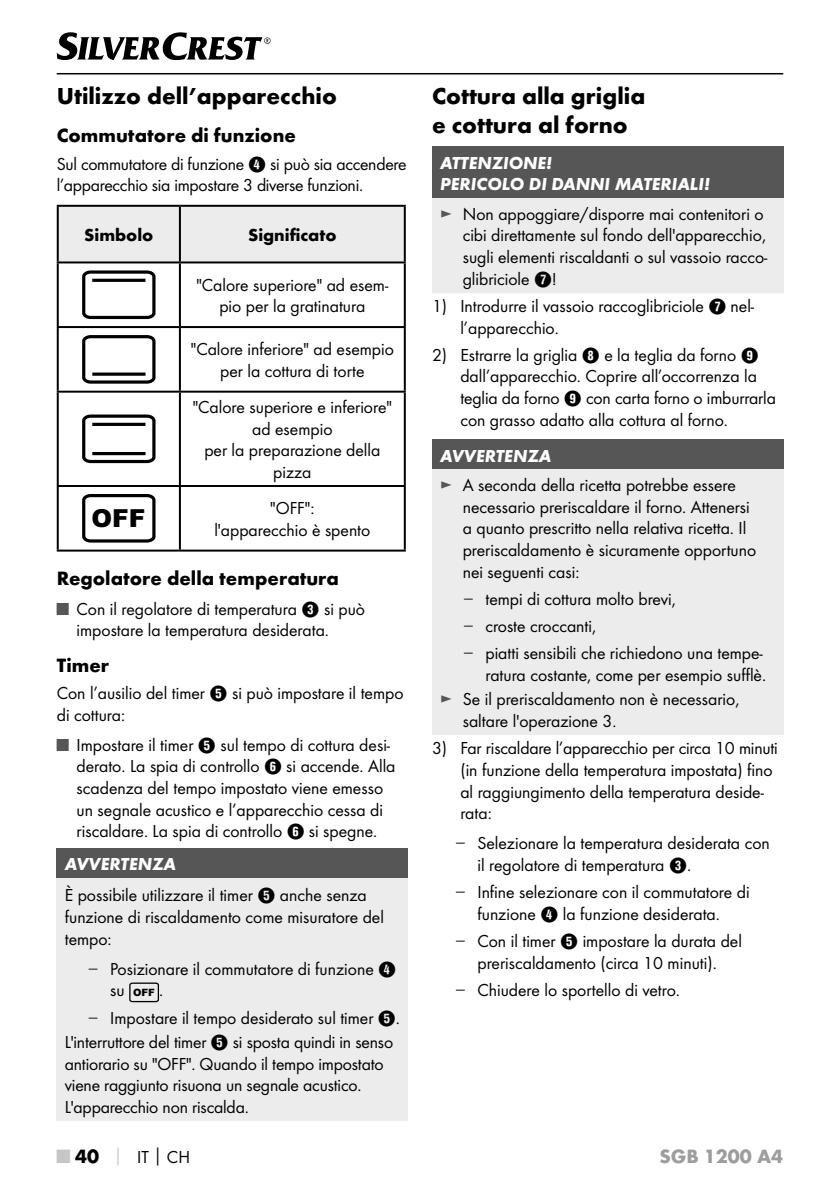
<style>
.page{position:relative;width:840px;height:1191px;background:#fff}
.page>*{position:absolute;margin:0;border:0;box-sizing:border-box;transform-origin:0 0}
.t1{font:900 24.8px "Arial";color:#000001}
.t2{font:700 24px/28.8px "Futura";color:#000}
.t3{font:700 20px "Futura";color:#000}
.t4{font:700 20px "Futura";color:#9c9d9d}
.t5{font:18px/21.6px "Futura Boo";color:#000}
.t6{font:italic 700 18px/21.6px "Futura";color:#fff}
.t7{font:700 18px "Futura";color:#000}
.s1{font-family:"Hako PI Nummern"}
.s2{color:#565656}
.s3{font-family:"Verdana";color:#565656}
.s4{font-family:"Arial";font-weight:900;font-size:10px;color:#000001}
.s5{font-family:"Futura";font-weight:700;font-size:20px;color:#c5c6c6}
.s6{font-family:"Futura";font-weight:700;font-size:20px}
.s7{font-family:"Futura";font-weight:700;color:#c5c6c6}
.s8{font-family:"Futura";font-weight:700}
</style>
<div class="page">
<hr style="left:57px;top:73px;width:725px;height:1px;background:#000">
<svg style="left:57px;top:32px;width:213px;height:28px"></svg>
<div style="left:59px;top:207px;width:344px;height:54px;background:#ececed"></div>
<hr style="left:57px;top:205px;width:123px;height:2px;background:#000">
<hr style="left:57px;top:207px;width:2px;height:54px;background:#000">
<hr style="left:180px;top:205px;width:225px;height:2px;background:#000">
<hr style="left:179px;top:207px;width:2px;height:54px;background:#000">
<hr style="left:403px;top:207px;width:2px;height:54px;background:#000">
<hr style="left:57px;top:261px;width:123px;height:2px;background:#000">
<hr style="left:57px;top:263px;width:2px;height:63px;background:#000">
<hr style="left:180px;top:261px;width:225px;height:2px;background:#000">
<hr style="left:179px;top:263px;width:2px;height:63px;background:#000">
<hr style="left:403px;top:263px;width:2px;height:63px;background:#000">
<hr style="left:57px;top:326px;width:123px;height:2px;background:#000">
<hr style="left:57px;top:328px;width:2px;height:63px;background:#000">
<hr style="left:180px;top:326px;width:225px;height:2px;background:#000">
<hr style="left:179px;top:328px;width:2px;height:63px;background:#000">
<hr style="left:403px;top:328px;width:2px;height:63px;background:#000">
<hr style="left:57px;top:391px;width:123px;height:2px;background:#000">
<hr style="left:57px;top:393px;width:2px;height:92px;background:#000">
<hr style="left:180px;top:391px;width:225px;height:2px;background:#000">
<hr style="left:179px;top:393px;width:2px;height:92px;background:#000">
<hr style="left:403px;top:393px;width:2px;height:92px;background:#000">
<hr style="left:57px;top:485px;width:123px;height:2px;background:#000">
<hr style="left:57px;top:487px;width:2px;height:62px;background:#000">
<hr style="left:180px;top:485px;width:225px;height:2px;background:#000">
<hr style="left:179px;top:487px;width:2px;height:62px;background:#000">
<hr style="left:403px;top:487px;width:2px;height:62px;background:#000">
<hr style="left:57px;top:549px;width:123px;height:2px;background:#000">
<hr style="left:180px;top:549px;width:225px;height:2px;background:#000">
<svg style="left:82px;top:270px;width:73px;height:49px"></svg>
<svg style="left:82px;top:335px;width:73px;height:49px"></svg>
<svg style="left:82px;top:414px;width:73px;height:49px"></svg>
<svg style="left:82px;top:494px;width:73px;height:48px"></svg>
<div style="left:57px;top:848px;width:351px;height:30px;background:#565656"></div>
<div style="left:57px;top:878px;width:351px;height:243px;background:#ececed"></div>
<svg style="left:129px;top:982px;width:30px;height:20px"></svg>
<div style="left:432px;top:146px;width:351px;height:52px;background:#565656"></div>
<div style="left:432px;top:198px;width:351px;height:95px;background:#ececed"></div>
<div style="left:432px;top:439px;width:351px;height:30px;background:#565656"></div>
<div style="left:432px;top:469px;width:351px;height:266px;background:#ececed"></div>
<h2 class="t2" style="left:57px;top:81px;width:281px">Utilizzo dell’apparecchio</h2>
<p class="t3" style="left:57px;top:123px;width:240px">Commutatore di funzione</p>
<p class="t5" style="left:57px;top:153px;width:351px">Sul commutatore di funzione <span class="s1">4</span> si può sia accendere l’apparecchio sia impostare 3 diverse funzioni.</p>
<p class="t7" style="left:84px;top:224px;width:71px">Simbolo</p>
<p class="t7" style="left:248px;top:224px;width:90px">Significato</p>
<p class="t5" style="left:196px;top:274px;width:193px;text-align:center">"Calore superiore" ad esem&shy;pio per la gratinatura</p>
<p class="t5" style="left:191px;top:338px;width:204px;text-align:center">"Calore inferiore" ad esempio per la cottura di torte</p>
<p class="t5" style="left:193px;top:396px;width:200px;text-align:center">"Calore superiore e inferiore" ad esempio<br>per la preparazione della pizza</p>
<h1 class="t1" style="left:91px;top:500px;width:55px">OFF</h1>
<p class="t5" style="left:214px;top:497px;width:157px;text-align:center">"OFF":<br>l'apparecchio è spento</p>
<p class="t3" style="left:57px;top:565px;width:283px">Regolatore della temperatura</p>
<p class="t5" style="left:77px;top:598px;width:290px;text-indent:-20px"><span class="s2">■</span> Con il regolatore di temperatura <span class="s1">3</span> si può impostare la temperatura desiderata.</p>
<p class="t3" style="left:57px;top:652px;width:54px">Timer</p>
<p class="t5" style="left:57px;top:682px;width:348px">Con l’ausilio del timer <span class="s1">5</span> si può impostare il tempo di cottura:</p>
<p class="t5" style="left:77px;top:733px;width:320px;text-indent:-20px"><span class="s2">■</span> Impostare il timer <span class="s1">5</span> sul tempo di cottura desi&shy;derato. La spia di controllo <span class="s1">6</span> si accende. Alla scadenza del tempo impostato viene emesso un segnale acustico e l’apparecchio cessa di riscaldare. La spia di controllo <span class="s1">6</span> si spegne.</p>
<p class="t6" style="left:65px;top:853px;width:113px">AVVERTENZA</p>
<p class="t5" style="left:65px;top:884px;width:320px">È possibile utilizzare il timer <span class="s1">5</span> anche senza funzione di riscaldamento come misuratore del tempo:</p>
<p class="t5" style="left:110px;top:958px;width:287px;text-indent:-23px"><span class="s3">–</span> Posizionare il commutatore di funzione <span class="s1">4 </span>su <span class="s4">OFF</span> .</p>
<p class="t5" style="left:65px;top:1005px;width:334px;line-height:24.4px;text-align:right"><span class="s3">–</span> Impostare il tempo desiderato sul timer <span class="s1">5</span>.<br>L'interruttore del timer <span class="s1">5</span> si sposta quindi in senso</p>
<p class="t5" style="left:65px;top:1052px;width:320px">antiorario su "OFF". Quando il tempo impostato viene raggiunto risuona un segnale acustico.<br>L'apparecchio non riscalda.</p>
<h2 class="t2" style="left:432px;top:81px;width:215px">Cottura alla griglia e cottura al forno</h2>
<p class="t6" style="left:440px;top:152px;width:271px">ATTENZIONE!<br>PERICOLO DI DANNI MATERIALI!</p>
<p class="t5" style="left:462px;top:203px;width:306px;text-indent:-23px"><span class="s2">►</span> Non appoggiare/disporre mai contenitori o cibi direttamente sul fondo dell'apparecchio, sugli elementi riscaldanti o sul vassoio racco&shy;glibriciole <span class="s1">7</span>!</p>
<p class="t5" style="left:460px;top:295px;width:295px;text-indent:-28px">1) Introdurre il vassoio raccoglibriciole <span class="s1">7</span> nel&shy;l’apparecchio.</p>
<p class="t5" style="left:460px;top:344px;width:317px;text-indent:-28px">2) Estrarre la griglia <span class="s1">8</span> e la teglia da forno <span class="s1">9 </span>dall’apparecchio. Coprire all’occorrenza la teglia da forno <span class="s1">9</span> con carta forno o imburrarla con grasso adatto alla cottura al forno.</p>
<p class="t6" style="left:440px;top:444px;width:113px">AVVERTENZA</p>
<p class="t5" style="left:462px;top:474px;width:295px;text-indent:-23px"><span class="s2">►</span> A seconda della ricetta potrebbe essere necessario preriscaldare il forno. Attenersi a quanto prescritto nella relativa ricetta. Il preriscaldamento è sicuramente opportuno nei seguenti casi:</p>
<p class="t5" style="left:462px;top:588px;width:214px"><span class="s3">–</span> tempi di cottura molto brevi,</p>
<p class="t5" style="left:462px;top:615px;width:135px"><span class="s3">–</span> croste croccanti,</p>
<p class="t5" style="left:462px;top:642px;width:302px;text-align:right"><span class="s3">–</span> piatti sensibili che richiedono una tempe&shy;ratura costante, come per esempio sufflè.</p>
<p class="t5" style="left:462px;top:688px;width:278px;text-indent:-23px"><span class="s2">►</span> Se il preriscaldamento non è necessario, saltare l'operazione 3.</p>
<p class="t5" style="left:460px;top:737px;width:319px;text-indent:-28px">3) Far riscaldare l’apparecchio per circa 10 minuti (in funzione della temperatura impostata) fino al raggiungimento della temperatura deside&shy;rata:</p>
<p class="t5" style="left:477px;top:832px;width:294px;text-indent:-23px"><span class="s3">–</span> Selezionare la temperatura desiderata con il regolatore di temperatura <span class="s1">3</span>.</p>
<p class="t5" style="left:454px;top:881px;width:296px;text-align:center"><span class="s3">–</span> Infine selezionare con il commutatore di funzione <span class="s1">4</span> la funzione desiderata.</p>
<p class="t5" style="left:454px;top:930px;width:288px;text-align:center"><span class="s3">–</span> Con il timer <span class="s1">5</span> impostare la durata del preriscaldamento (circa 10 minuti).</p>
<p class="t5" style="left:454px;top:979px;width:224px"><span class="s3">–</span> Chiudere lo sportello di vetro.</p>
<p class="t5" style="left:57px;top:1145px;width:135px"><span class="s5">■</span> <span class="s6">40</span> <span class="s7">│</span> IT<span class="s8">│</span>CH</p>
<p class="t4" style="left:659px;top:1143px;width:125px">SGB 1200 A4</p>
</div>
